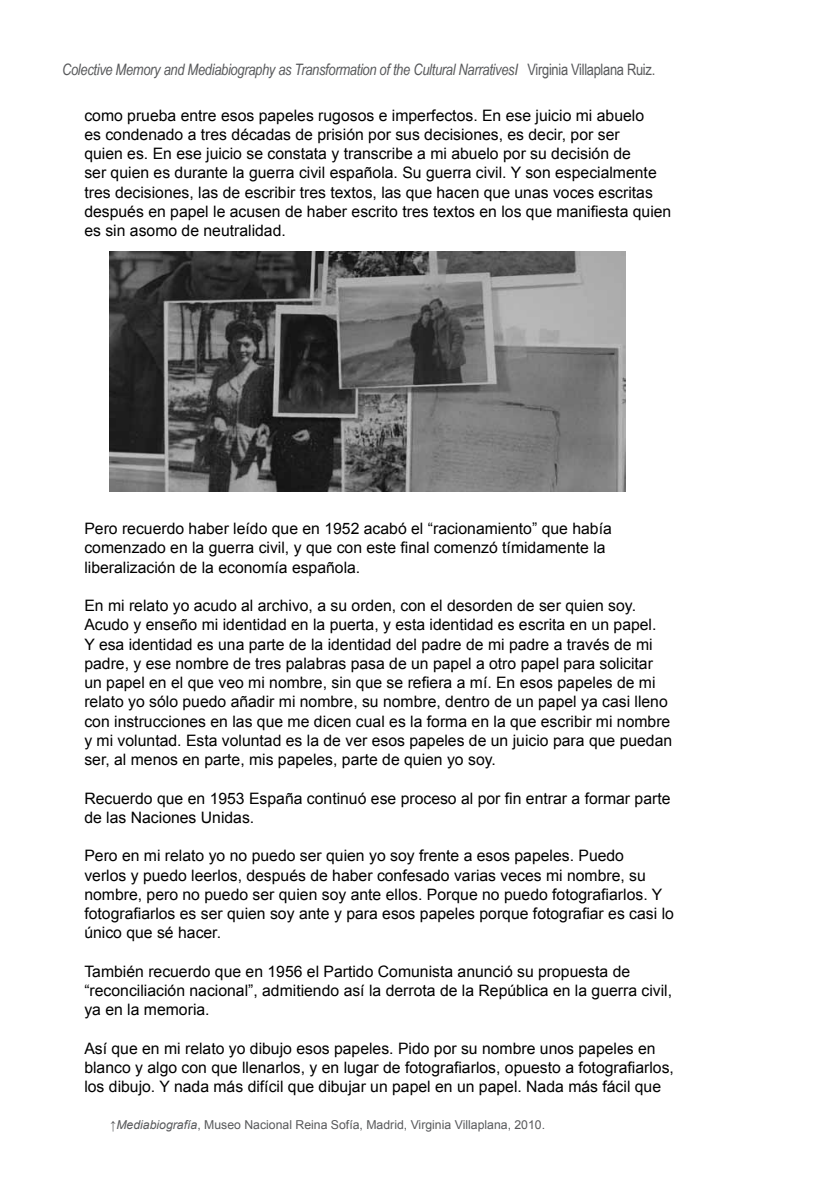
<style>
.page{position:relative;width:834px;height:1191px;background:#fff}
.page>*{position:absolute;margin:0;border:0;box-sizing:border-box;transform-origin:0 0}
.t1{font:15.75px/19.2px "Arial";color:#000}
.t2{font:italic 15.75px "Arial Narrow";letter-spacing:-.02em;color:#58595b}
.t3{font:12.25px "Arial";color:#58595b}
.s1{font-style:normal}
.s2{font-style:italic}
</style>
<div class="page">
<img style="left:109px;top:252px;width:516px;height:239px">
<p class="t2" style="left:62px;top:58px;width:594px">Colective Memory and Mediabiography as Transformation of the Cultural NarrativesI <span class="s1">Virginia Villaplana Ruiz.</span></p>
<p class="t1" style="left:84px;top:106px;width:588px">como prueba entre esos papeles rugosos e imperfectos. En ese juicio mi abuelo<br>es condenado a tres décadas de prisión por sus decisiones, es decir, por ser<br>quien es. En ese juicio se constata y transcribe a mi abuelo por su decisión de<br>ser quien es durante la guerra civil española. Su guerra civil. Y son especialmente tres decisiones, las de escribir tres textos, las que hacen que unas voces escritas después en papel le acusen de haber escrito tres textos en los que manifiesta quien es sin asomo de neutralidad.</p>
<p class="t1" style="left:84px;top:519px;width:529px">Pero recuerdo haber leído que en 1952 acabó el “racionamiento” que había comenzado en la guerra civil, y que con este final comenzó tímidamente la liberalización de la economía española.</p>
<p class="t1" style="left:84px;top:596px;width:589px">En mi relato yo acudo al archivo, a su orden, con el desorden de ser quien soy.<br>Acudo y enseño mi identidad en la puerta, y esta identidad es escrita en un papel.<br>Y esa identidad es una parte de la identidad del padre de mi padre a través de mi padre, y ese nombre de tres palabras pasa de un papel a otro papel para solicitar un papel en el que veo mi nombre, sin que se refiera a mí. En esos papeles de mi relato yo sólo puedo añadir mi nombre, su nombre, dentro de un papel ya casi lleno con instrucciones en las que me dicen cual es la forma en la que escribir mi nombre y mi voluntad. Esta voluntad es la de ver esos papeles de un juicio para que puedan ser, al menos en parte, mis papeles, parte de quien yo soy.</p>
<p class="t1" style="left:84px;top:788px;width:587px">Recuerdo que en 1953 España continuó ese proceso al por fin entrar a formar parte de las Naciones Unidas.</p>
<p class="t1" style="left:84px;top:846px;width:591px">Pero en mi relato yo no puedo ser quien yo soy frente a esos papeles. Puedo<br>verlos y puedo leerlos, después de haber confesado varias veces mi nombre, su nombre, pero no puedo ser quien soy ante ellos. Porque no puedo fotografiarlos. Y fotografiarlos es ser quien soy ante y para esos papeles porque fotografiar es casi lo único que sé hacer.</p>
<p class="t1" style="left:84px;top:961px;width:589px">También recuerdo que en 1956 el Partido Comunista anunció su propuesta de “reconciliación nacional”, admitiendo así la derrota de la República en la guerra civil, ya en la memoria.</p>
<p class="t1" style="left:84px;top:1038px;width:591px">Así que en mi relato yo dibujo esos papeles. Pido por su nombre unos papeles en blanco y algo con que llenarlos, y en lugar de fotografiarlos, opuesto a fotografiarlos, los dibujo. Y nada más difícil que dibujar un papel en un papel. Nada más fácil que</p>
<p class="t3" style="left:110px;top:1116px;width:436px">↑<span class="s2">Mediabiografía</span>, Museo Nacional Reina Sofía, Madrid, Virginia Villaplana, 2010.</p>
</div>
